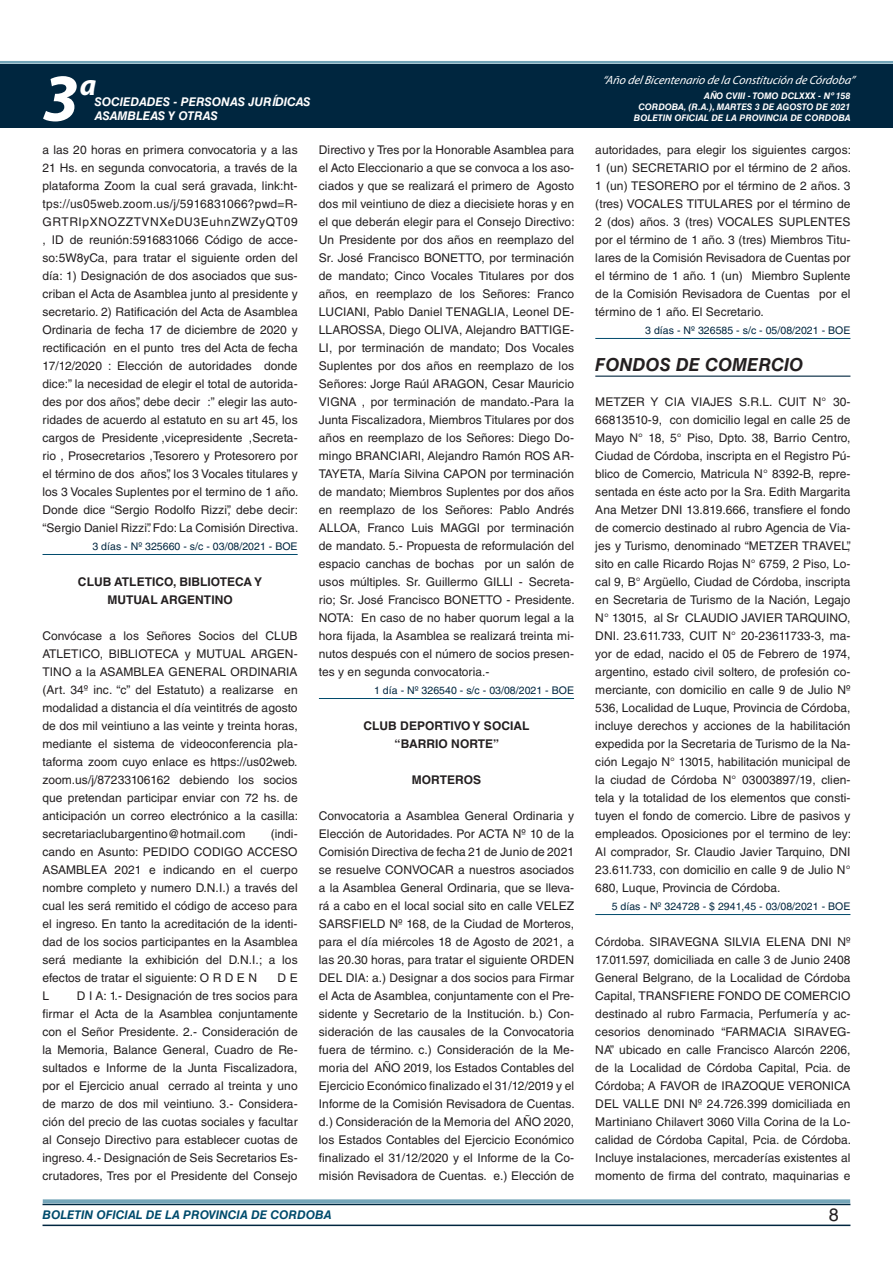
<style>
.page{position:relative;width:893px;height:1263px;background:#fff}
.page>*{position:absolute;margin:0;border:0;box-sizing:border-box;transform-origin:0 0}
.t1{font:italic 700 67.5px "Myriad Pro";color:#fff}
.t2{font:italic 700 30px "Myriad Pro";color:#fff}
.t3{font:italic 700 18px "Helvetica LT Std";letter-spacing:.005em;color:#231f20}
.t4{font:18px "Helvetica LT Std";color:#231f20}
.t5{font:12px/18px "Helvetica LT Std";letter-spacing:.005em;color:#231f20;text-align:justify}
.t6{font:700 12px/18px "Helvetica LT Std";letter-spacing:.005em;color:#231f20;text-align:center}
.t7{font:italic 12px "Myriad Pro";color:#fff}
.t8{font:italic 700 12px "Helvetica LT Std";color:#fff}
.t9{font:italic 700 12px "Helvetica LT Std";color:#004b6c}
.t10{font:10.5px "Helvetica LT Std";letter-spacing:.005em;color:#00263f}
.t11{font:italic 700 9px/10.8px "Helvetica LT Std";color:#fff;text-align:right}
</style>
<div class="page">
<div style="left:0;top:61px;width:893px;height:6px;background:#fff;opacity:.75"></div>
<div style="left:0;top:64px;width:893px;height:64px;background:#00263f"></div>
<hr style="left:43px;top:1224px;width:807px;height:2px;background:#00263f">
<div style="left:42px;top:1198px;width:809px;height:8px;background:#fff;opacity:.75"></div>
<hr style="left:43px;top:554px;width:255px;height:1px;background:#004b6c">
<hr style="left:319px;top:698px;width:255px;height:1px;background:#004b6c">
<hr style="left:595px;top:338px;width:255px;height:1px;background:#004b6c">
<hr style="left:595px;top:376px;width:255px;height:1px;background:#00263f">
<hr style="left:595px;top:914px;width:255px;height:1px;background:#004b6c">
<h1 class="t1" style="left:43px;top:54px;width:38px">3</h1>
<h2 class="t2" style="left:80px;top:66px;width:18px">a</h2>
<p class="t8" style="left:95px;top:94px;width:217px">SOCIEDADES - PERSONAS JURÍDICAS</p>
<p class="t8" style="left:95px;top:109px;width:125px">ASAMBLEAS Y OTRAS</p>
<p class="t5" style="left:43px;top:141px;width:257px">a las 20 horas en primera convocatoria y a las 21 Hs. en segunda convocatoria, a través de la plataforma Zoom la cual será gravada, link:ht&shy;tps://us05web.zoom.us/j/5916831066?pwd=R-GRTRIpXNOZZTVNXeDU3EuhnZWZyQT09 , ID de reunión:5916831066 Código de acce&shy;so:5W8yCa, para tratar el siguiente orden del día: 1) Designación de dos asociados que sus&shy;criban el Acta de Asamblea junto al presidente y secretario. 2) Ratificación del Acta de Asamblea Ordinaria de fecha 17 de diciembre de 2020 y rectificación en el punto tres del Acta de fecha 17/12/2020 : Elección de autoridades donde dice:” la necesidad de elegir el total de autorida&shy;des por dos años”, debe decir :” elegir las auto&shy;ridades de acuerdo al estatuto en su art 45, los cargos de Presidente ,vicepresidente ,Secreta&shy;rio , Prosecretarios ,Tesorero y Protesorero por el término de dos años”, los 3 Vocales titulares y los 3 Vocales Suplentes por el termino de 1 año.<br>Donde dice “Sergio Rodolfo Rizzi”, debe decir: “Sergio Daniel Rizzi”. Fdo: La Comisión Directiva.</p>
<p class="t10" style="left:92px;top:540px;width:207px">3 días - Nº 325660 - s/c - 03/08/2021 - BOE</p>
<p class="t6" style="left:78px;top:572px;width:185px">CLUB ATLETICO, BIBLIOTECA y<br>MUTUAL ARGENTINO</p>
<p class="t5" style="left:43px;top:627px;width:257px">Convócase a los Señores Socios del CLUB ATLETICO, BIBLIOTECA y MUTUAL ARGEN-TINO a la ASAMBLEA GENERAL ORDINARIA (Art. 34º inc. “c” del Estatuto) a realizarse en modalidad a distancia el día veintitrés de agosto de dos mil veintiuno a las veinte y treinta horas, mediante el sistema de videoconferencia pla&shy;taforma zoom cuyo enlace es https://us02web. zoom.us/j/87233106162 debiendo los socios que pretendan participar enviar con 72 hs. de anticipación un correo electrónico a la casilla: secretariaclubargentino@hotmail.com</p>
<p class="t5" style="left:43px;top:825px;width:257px;text-indent:228px">(indi&shy;cando en Asunto: PEDIDO CODIGO ACCESO ASAMBLEA 2021 e indicando en el cuerpo nombre completo y numero D.N.I.) a través del cual les será remitido el código de acceso para el ingreso. En tanto la acreditación de la identi&shy;dad de los socios participantes en la Asamblea será mediante la exhibición del D.N.I.; a los efectos de tratar el siguiente: O R D E N</p>
<p class="t5" style="left:278px;top:969px;width:22px">D E</p>
<p class="t5" style="left:43px;top:987px;width:257px;text-indent:34px">D I A: 1.- Designación de tres socios para firmar el Acta de la Asamblea conjuntamente con el Señor Presidente. 2.- Consideración de la Memoria, Balance General, Cuadro de Re&shy;sultados e Informe de la Junta Fiscalizadora, por el Ejercicio anual cerrado al treinta y uno de marzo de dos mil veintiuno. 3.- Considera&shy;ción del precio de las cuotas sociales y facultar al Consejo Directivo para establecer cuotas de ingreso. 4.- Designación de Seis Secretarios Es&shy;crutadores, Tres por el Presidente del Consejo</p>
<p class="t5" style="left:43px;top:987px;width:8px">L</p>
<p class="t5" style="left:319px;top:141px;width:257px">Directivo y Tres por la Honorable Asamblea para el Acto Eleccionario a que se convoca a los aso&shy;ciados y que se realizará el primero de Agosto dos mil veintiuno de diez a diecisiete horas y en el que deberán elegir para el Consejo Directivo:<br>Un Presidente por dos años en reemplazo del Sr. José Francisco BONETTO, por terminación de mandato; Cinco Vocales Titulares por dos años, en reemplazo de los Señores: Franco LUCIANI, Pablo Daniel TENAGLIA, Leonel DE-LLAROSSA, Diego OLIVA, Alejandro BATTIGE-LI, por terminación de mandato; Dos Vocales Suplentes por dos años en reemplazo de los Señores: Jorge Raúl ARAGON, Cesar Mauricio VIGNA , por terminación de mandato.-Para la Junta Fiscalizadora, Miembros Titulares por dos años en reemplazo de los Señores: Diego Do&shy;mingo BRANCIARI, Alejandro Ramón ROS AR-TAYETA, María Silvina CAPON por terminación de mandato; Miembros Suplentes por dos años en reemplazo de los Señores: Pablo Andrés ALLOA, Franco Luis MAGGI por terminación de mandato. 5.- Propuesta de reformulación del espacio canchas de bochas por un salón de usos múltiples. Sr. Guillermo GILLI - Secreta&shy;rio; Sr. José Francisco BONETTO - Presidente.<br>NOTA: En caso de no haber quorum legal a la hora fijada, la Asamblea se realizará treinta mi&shy;nutos después con el número de socios presen&shy;tes y en segunda convocatoria.-</p>
<p class="t10" style="left:374px;top:684px;width:201px">1 día - Nº 326540 - s/c - 03/08/2021 - BOE</p>
<p class="t6" style="left:363px;top:716px;width:168px">CLUB DEPORTIVO Y SOCIAL “BARRIO NORTE”</p>
<p class="t6" style="left:412px;top:770px;width:71px">MORTEROS</p>
<p class="t5" style="left:319px;top:807px;width:257px">Convocatoria a Asamblea General Ordinaria y Elección de Autoridades. Por ACTA Nº 10 de la Comisión Directiva de fecha 21 de Junio de 2021 se resuelve CONVOCAR a nuestros asociados a la Asamblea General Ordinaria, que se lleva&shy;rá a cabo en el local social sito en calle VELEZ SARSFIELD Nº 168, de la Ciudad de Morteros, para el día miércoles 18 de Agosto de 2021, a las 20.30 horas, para tratar el siguiente ORDEN DEL DIA: a.) Designar a dos socios para Firmar el Acta de Asamblea, conjuntamente con el Pre&shy;sidente y Secretario de la Institución. b.) Con&shy;sideración de las causales de la Convocatoria fuera de término. c.) Consideración de la Me&shy;moria del AÑO 2019, los Estados Contables del Ejercicio Económico finalizado el 31/12/2019 y el Informe de la Comisión Revisadora de Cuentas. d.) Consideración de la Memoria del AÑO 2020, los Estados Contables del Ejercicio Económico finalizado el 31/12/2020 y el Informe de la Co&shy;misión Revisadora de Cuentas. e.) Elección de</p>
<p class="t7" style="left:603px;top:72px;width:254px">“Año delBicentenario de la Constitución de Córdoba”</p>
<p class="t11" style="left:634px;top:91px;width:218px">AÑO CVIII - TOMO DCLXXX - Nº 158<br>CORDOBA, (R.A.), MARTES 3 DE AGOSTO DE 2021<br>BOLETIN OFICIAL DE LA PROVINCIA DE CORDOBA</p>
<p class="t5" style="left:595px;top:141px;width:257px">autoridades, para elegir los siguientes cargos:<br>1 (un) SECRETARIO por el término de 2 años.<br>1 (un) TESORERO por el término de 2 años. 3 (tres) VOCALES TITULARES por el término de 2 (dos) años. 3 (tres) VOCALES SUPLENTES por el término de 1 año. 3 (tres) Miembros Titu&shy;lares de la Comisión Revisadora de Cuentas por el término de 1 año. 1 (un) Miembro Suplente de la Comisión Revisadora de Cuentas por el término de 1 año. El Secretario.</p>
<p class="t10" style="left:645px;top:324px;width:207px">3 días - Nº 326585 - s/c - 05/08/2021 - BOE</p>
<h3 class="t3" style="left:595px;top:354px;width:209px">FONDOS DE COMERCIO</h3>
<p class="t5" style="left:595px;top:393px;width:257px">METZER Y CIA VIAJES S.R.L. CUIT N° 30- 66813510-9, con domicilio legal en calle 25 de Mayo N° 18, 5° Piso, Dpto. 38, Barrio Centro, Ciudad de Córdoba, inscripta en el Registro Pú&shy;blico de Comercio, Matricula N° 8392-B, repre&shy;sentada en éste acto por la Sra. Edith Margarita Ana Metzer DNI 13.819.666, transfiere el fondo de comercio destinado al rubro Agencia de Via&shy;jes y Turismo, denominado “METZER TRAVEL”, sito en calle Ricardo Rojas N° 6759, 2 Piso, Lo&shy;cal 9, B° Argüello, Ciudad de Córdoba, inscripta en Secretaria de Turismo de la Nación, Legajo N° 13015, al Sr CLAUDIO JAVIER TARQUINO, DNI. 23.611.733, CUIT N° 20-23611733-3, ma&shy;yor de edad, nacido el 05 de Febrero de 1974, argentino, estado civil soltero, de profesión co&shy;merciante, con domicilio en calle 9 de Julio Nº 536, Localidad de Luque, Provincia de Córdoba, incluye derechos y acciones de la habilitación expedida por la Secretaria de Turismo de la Na&shy;ción Legajo N° 13015, habilitación municipal de la ciudad de Córdoba N° 03003897/19, clien&shy;tela y la totalidad de los elementos que consti&shy;tuyen el fondo de comercio. Libre de pasivos y empleados. Oposiciones por el termino de ley:<br>Al comprador, Sr. Claudio Javier Tarquino, DNI 23.611.733, con domicilio en calle 9 de Julio N° 680, Luque, Provincia de Córdoba.</p>
<p class="t10" style="left:612px;top:900px;width:240px">5 días - Nº 324728 - $ 2941,45 - 03/08/2021 - BOE</p>
<p class="t5" style="left:595px;top:933px;width:257px">Córdoba. SIRAVEGNA SILVIA ELENA DNI Nº 17.011.597, domiciliada en calle 3 de Junio 2408<br>General Belgrano, de la Localidad de Córdoba Capital, TRANSFIERE FONDO DE COMERCIO destinado al rubro Farmacia, Perfumería y ac&shy;cesorios denominado “FARMACIA SIRAVEG-NA” ubicado en calle Francisco Alarcón 2206, de la Localidad de Córdoba Capital, Pcia. de Córdoba; A FAVOR de IRAZOQUE VERONICA DEL VALLE DNI Nº 24.726.399 domiciliada en Martiniano Chilavert 3060 Villa Corina de la Lo&shy;calidad de Córdoba Capital, Pcia. de Córdoba.<br>Incluye instalaciones, mercaderías existentes al momento de firma del contrato, maquinarias e</p>
<p class="t9" style="left:43px;top:1208px;width:290px">BOLETIN OFICIAL DE LA PROVINCIA DE CORDOBA</p>
<h3 class="t4" style="left:829px;top:1204px;width:12px">8</h3>
</div>
